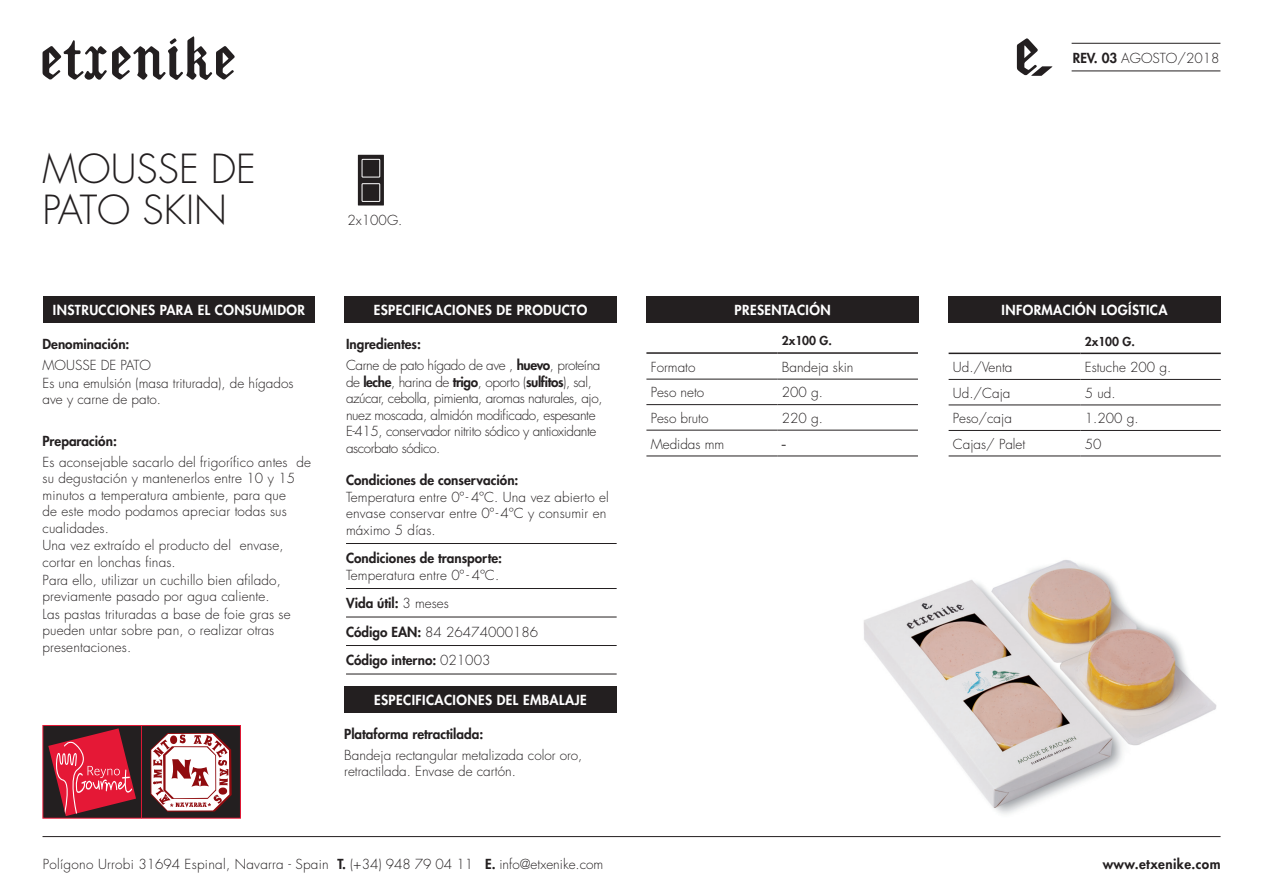
<style>
.page{position:relative;width:1263px;height:893px;background:#fff}
.page>*{position:absolute;margin:0;border:0;box-sizing:border-box;transform-origin:0 0}
.t1{font:300 39px/40.5px "Futura Std";color:#231f20}
.Paragraph_Style_1{font:300 21px "Futura Std";color:#231f20}
.Paragraph_Style_1-2{font:300 13.5px/16.5px "Futura Std";letter-spacing:.01em;color:#231f20}
.Paragraph_Style_1-3{font:300 13.5px/16.5px "Futura Std";letter-spacing:-.03em;color:#231f20}
.Paragraph_Style_1-4{font:800 13.5px "Futura Std";color:#231f20}
.t2{font:800 13.5px "Futura Std";letter-spacing:.03em;color:#fff}
.info{font:300 13.5px "Futura Std";color:#231f20}
.Paragraph_Style_1-5{font:800 13.5px "Futura Std";letter-spacing:.03em;color:#231f20}
.info-2{font:800 12px "Futura Std";color:#231f20}
.s1{font-weight:800}
.s2{font-weight:300}
</style>
<div class="page">
<hr style="left:43px;top:836px;width:1177px;height:1px;background:#231f20">
<svg style="left:42px;top:36px;width:193px;height:44px"></svg>
<hr style="left:1071px;top:43px;width:149px;height:1px;background:#231f20">
<hr style="left:1071px;top:71px;width:149px;height:1px;background:#231f20">
<svg style="left:1017px;top:38px;width:35px;height:38px"></svg>
<div style="left:344px;top:686px;width:273px;height:26px;background:#231f20"></div>
<hr style="left:346px;top:543px;width:271px;height:1px;background:#231f20">
<hr style="left:346px;top:588px;width:271px;height:1px;background:#231f20">
<hr style="left:346px;top:617px;width:271px;height:1px;background:#231f20">
<hr style="left:346px;top:645px;width:271px;height:1px;background:#231f20">
<hr style="left:346px;top:674px;width:271px;height:1px;background:#231f20">
<div style="left:344px;top:297px;width:273px;height:26px;background:#231f20"></div>
<div style="left:43px;top:297px;width:272px;height:26px;background:#231f20"></div>
<div style="left:646px;top:297px;width:273px;height:26px;background:#231f20"></div>
<hr style="left:646px;top:379px;width:131px;height:1px;background:#231f20">
<hr style="left:777px;top:379px;width:141px;height:1px;background:#231f20">
<hr style="left:646px;top:404px;width:131px;height:1px;background:#231f20">
<hr style="left:777px;top:404px;width:141px;height:1px;background:#231f20">
<hr style="left:646px;top:430px;width:131px;height:1px;background:#231f20">
<hr style="left:777px;top:430px;width:141px;height:1px;background:#231f20">
<hr style="left:646px;top:456px;width:131px;height:1px;background:#231f20">
<hr style="left:777px;top:456px;width:141px;height:1px;background:#231f20">
<hr style="left:646px;top:352px;width:131px;height:2px;background:#231f20">
<hr style="left:777px;top:352px;width:141px;height:2px;background:#231f20">
<div style="left:948px;top:297px;width:273px;height:26px;background:#231f20"></div>
<hr style="left:948px;top:379px;width:132px;height:1px;background:#231f20">
<hr style="left:1080px;top:379px;width:141px;height:1px;background:#231f20">
<hr style="left:948px;top:405px;width:132px;height:1px;background:#231f20">
<hr style="left:1080px;top:405px;width:141px;height:1px;background:#231f20">
<hr style="left:948px;top:430px;width:132px;height:1px;background:#231f20">
<hr style="left:1080px;top:430px;width:141px;height:1px;background:#231f20">
<hr style="left:948px;top:456px;width:132px;height:1px;background:#231f20">
<hr style="left:1080px;top:456px;width:141px;height:1px;background:#231f20">
<hr style="left:948px;top:353px;width:132px;height:1px;background:#231f20">
<hr style="left:1080px;top:353px;width:141px;height:1px;background:#231f20">
<svg style="left:358px;top:155px;width:26px;height:50px"></svg>
<div style="left:362px;top:159px;width:18px;height:18px;background:#231f20"></div>
<div style="left:362px;top:159px;width:18px;height:18px;border:1px solid #fff"></div>
<div style="left:362px;top:184px;width:18px;height:17px;background:#231f20"></div>
<div style="left:362px;top:183px;width:18px;height:19px;border:1px solid #fff"></div>
<div style="left:43px;top:725px;width:197px;height:93px;background:#231f20"></div>
<div style="left:43px;top:725px;width:198px;height:93px;border:1px solid #e51836"></div>
<svg style="left:48px;top:728px;width:88px;height:88px"></svg>
<hr style="left:141px;top:725px;width:1px;height:93px;background:#e51836">
<svg style="left:150px;top:733px;width:82px;height:79px;background:#c7a0a1"></svg>
<img style="left:863px;top:560px;width:354px;height:254px">
<p class="t1" style="left:43px;top:150px;width:215px">MOUSSE DE<br>PATO SKIN</p>
<p class="Paragraph_Style_1-2" style="left:348px;top:213px;width:56px">2x100G.</p>
<p class="t2" style="left:53px;top:301px;width:254px">INSTRUCCIONES PARA EL CONSUMIDOR</p>
<p class="t2" style="left:374px;top:301px;width:215px">ESPECIFICACIONES DE PRODUCTO</p>
<p class="t2" style="left:734px;top:301px;width:98px">PRESENTACIÓN</p>
<p class="info-2" style="left:782px;top:333px;width:52px">2x100 G.</p>
<p class="info" style="left:651px;top:359px;width:46px">Formato</p>
<p class="Paragraph_Style_1-2" style="left:782px;top:359px;width:73px">Bandeja skin</p>
<p class="info" style="left:651px;top:384px;width:55px">Peso neto</p>
<p class="info" style="left:782px;top:384px;width:43px">200 g.</p>
<p class="info" style="left:651px;top:410px;width:59px">Peso bruto</p>
<p class="info" style="left:782px;top:410px;width:43px">220 g.</p>
<p class="info" style="left:651px;top:435px;width:75px">Medidas mm</p>
<p class="Paragraph_Style_1" style="left:782px;top:431px;width:5px">-</p>
<p class="Paragraph_Style_1-4" style="left:346px;top:336px;width:77px">Ingredientes:</p>
<p class="Paragraph_Style_1-3" style="left:346px;top:357px;width:258px">Carne de pato hígado de ave , <span class="s1">huevo</span>, proteína de <span class="s1">leche</span>, harina de <span class="s1">trigo</span>, oporto (<span class="s1">sulfitos</span>), sal, azúcar, cebolla, pimienta, aromas naturales, ajo, nuez moscada, almidón modificado, espesante E-415, conservador nitrito sódico y antioxidante ascorbato sódico.</p>
<p class="Paragraph_Style_1-4" style="left:346px;top:472px;width:174px">Condiciones de conservación:</p>
<p class="Paragraph_Style_1-2" style="left:346px;top:489px;width:264px">Temperatura entre 0º- 4ºC. Una vez abierto el envase conservar entre 0º- 4ºC y consumir en máximo 5 días.</p>
<p class="Paragraph_Style_1-4" style="left:346px;top:550px;width:158px">Condiciones de transporte:</p>
<p class="Paragraph_Style_1-2" style="left:346px;top:567px;width:155px">Temperatura entre 0º- 4ºC.</p>
<p class="Paragraph_Style_1-4" style="left:346px;top:595px;width:104px">Vida útil: <span class="s2">3 meses</span></p>
<p class="Paragraph_Style_1-2" style="left:346px;top:624px;width:194px"><span class="s1">Código EAN:</span> 84 26474000186</p>
<p class="Paragraph_Style_1-4" style="left:346px;top:652px;width:146px">Código interno: <span class="s2">021003</span></p>
<p class="Paragraph_Style_1-4" style="left:43px;top:336px;width:89px">Denominación:</p>
<p class="Paragraph_Style_1-2" style="left:43px;top:357px;width:110px">MOUSSE DE PATO</p>
<p class="Paragraph_Style_1-2" style="left:43px;top:375px;width:252px">Es una emulsión (masa triturada), de hígados ave y carne de pato.</p>
<p class="Paragraph_Style_1-4" style="left:43px;top:432px;width:76px">Preparación:</p>
<p class="Paragraph_Style_1-2" style="left:43px;top:454px;width:270px">Es aconsejable sacarlo del frigorífico antes de su degustación y mantenerlos entre 10 y 15 minutos a temperatura ambiente, para que<br>de este modo podamos apreciar todas sus cualidades.</p>
<p class="Paragraph_Style_1-2" style="left:43px;top:538px;width:243px">Una vez extraído el producto del envase, cortar en lonchas finas.</p>
<p class="Paragraph_Style_1-2" style="left:43px;top:572px;width:240px">Para ello, utilizar un cuchillo bien afilado, previamente pasado por agua caliente.</p>
<p class="Paragraph_Style_1-2" style="left:43px;top:606px;width:250px">Las pastas trituradas a base de foie gras se pueden untar sobre pan, o realizar otras presentaciones.</p>
<p class="t2" style="left:374px;top:691px;width:214px">ESPECIFICACIONES DEL EMBALAJE</p>
<p class="Paragraph_Style_1-4" style="left:344px;top:725px;width:141px">Plataforma retractilada:</p>
<p class="Paragraph_Style_1-2" style="left:344px;top:747px;width:240px">Bandeja rectangular metalizada color oro, retractilada. Envase de cartón.</p>
<p class="Paragraph_Style_1-2" style="left:1073px;top:50px;width:148px"><span class="s1">REV. 03</span> AGOSTO/2018</p>
<p class="t2" style="left:1001px;top:301px;width:168px">INFORMACIÓN LOGÍSTICA</p>
<p class="info-2" style="left:1085px;top:333px;width:52px">2x100 G.</p>
<p class="info" style="left:953px;top:359px;width:61px">Ud./Venta</p>
<p class="Paragraph_Style_1-2" style="left:1085px;top:359px;width:88px">Estuche 200 g.</p>
<p class="info" style="left:953px;top:385px;width:59px">Ud./Caja</p>
<p class="Paragraph_Style_1-2" style="left:1085px;top:385px;width:32px">5 ud.</p>
<p class="info" style="left:953px;top:410px;width:61px">Peso/caja</p>
<p class="Paragraph_Style_1-2" style="left:1085px;top:410px;width:55px">1.200 g.</p>
<p class="info" style="left:953px;top:436px;width:74px">Cajas/ Palet</p>
<p class="Paragraph_Style_1-2" style="left:1085px;top:436px;width:18px">50</p>
<p class="Paragraph_Style_1-2" style="left:43px;top:856px;width:562px">Polígono Urrobi 31694 Espinal, Navarra - Spain <span class="s1">T.</span> (+34) 948 79 04 11 <span class="s1">E.</span> info@etxenike.com</p>
<p class="Paragraph_Style_1-5" style="left:1103px;top:855px;width:119px">www.etxenike.com</p>
</div>
